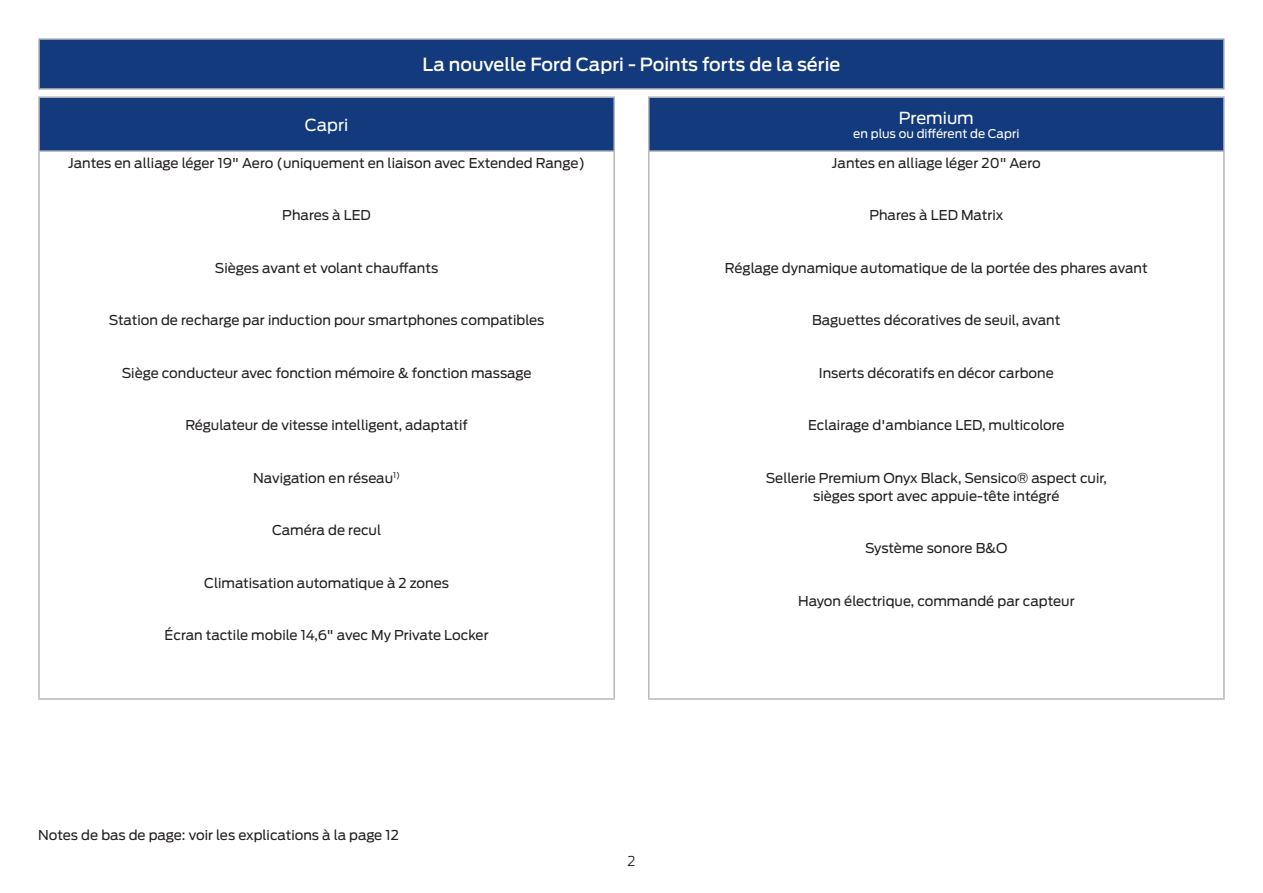
<style>
.page{position:relative;width:1263px;height:893px;background:#fff}
.page>*{position:absolute;margin:0;border:0;box-sizing:border-box;transform-origin:0 0}
.t1{font:500 18px "Ford Antenna";color:#fff}
.t2{font:16.5px "Ford Antenna";color:#fff}
.t3{font:13.5px/18px "Ford Antenna";color:#231f20;text-align:center}
.t4{font:300 13.5px "Ford Antenna";color:#231f20}
.t5{font:12px "Ford Antenna";color:#fff}
</style>
<div class="page">
<div style="left:39px;top:39px;width:1185px;height:50px;background:#133a7c"></div>
<hr style="left:38px;top:38px;width:1187px;height:2px;background:#b6b7bb">
<hr style="left:38px;top:40px;width:2px;height:48px;background:#b6b7bb">
<hr style="left:1223px;top:40px;width:2px;height:48px;background:#b6b7bb">
<hr style="left:38px;top:88px;width:1187px;height:2px;background:#b6b7bb">
<div style="left:40px;top:98px;width:1183px;height:52px;background:#133a7c"></div>
<div style="left:614px;top:97px;width:35px;height:54px;background:#fff"></div>
<hr style="left:613px;top:152px;width:2px;height:546px;background:#b6b7bb">
<hr style="left:648px;top:152px;width:1px;height:546px;background:#b6b7bb">
<hr style="left:1223px;top:152px;width:2px;height:546px;background:#b6b7bb">
<hr style="left:38px;top:152px;width:2px;height:546px;background:#b6b7bb">
<hr style="left:38px;top:698px;width:577px;height:2px;background:#b6b7bb">
<hr style="left:648px;top:698px;width:577px;height:2px;background:#b6b7bb">
<hr style="left:38px;top:96px;width:577px;height:2px;background:#b6b7bb">
<hr style="left:38px;top:98px;width:2px;height:52px;background:#b6b7bb">
<hr style="left:613px;top:98px;width:2px;height:52px;background:#b6b7bb">
<hr style="left:648px;top:96px;width:577px;height:2px;background:#b6b7bb">
<hr style="left:648px;top:98px;width:1px;height:52px;background:#b6b7bb">
<hr style="left:1223px;top:98px;width:2px;height:52px;background:#b6b7bb">
<hr style="left:38px;top:150px;width:577px;height:2px;background:#b6b7bb">
<hr style="left:648px;top:150px;width:577px;height:2px;background:#b6b7bb">
<p class="t2" style="left:305px;top:111px;width:45px">Capri</p>
<h1 class="t1" style="left:423px;top:49px;width:419px">La nouvelle Ford Capri - Points forts de la série</h1>
<p class="t2" style="left:899px;top:103px;width:76px">Premium</p>
<p class="t5" style="left:853px;top:123px;width:168px">en plus ou différent de Capri</p>
<p class="t3" style="left:68px;top:152px;width:518px">Jantes en alliage léger 19" Aero (uniquement en liaison avec Extended Range)</p>
<p class="t3" style="left:282px;top:205px;width:90px">Phares à LED</p>
<p class="t3" style="left:215px;top:257px;width:225px">Sièges avant et volant chauffants</p>
<p class="t3" style="left:109px;top:310px;width:437px">Station de recharge par induction pour smartphones compatibles</p>
<p class="t3" style="left:122px;top:362px;width:411px">Siège conducteur avec fonction mémoire &amp; fonction massage</p>
<p class="t3" style="left:185px;top:415px;width:284px">Régulateur de vitesse intelligent, adaptatif</p>
<p class="t3" style="left:253px;top:467px;width:148px">Navigation en réseau<sup>1)</sup></p>
<p class="t3" style="left:272px;top:520px;width:111px">Caméra de recul</p>
<p class="t3" style="left:204px;top:572px;width:246px">Climatisation automatique à 2 zones</p>
<p class="t3" style="left:165px;top:625px;width:326px">Écran tactile mobile 14,6" avec My Private Locker</p>
<p class="t3" style="left:38px;top:824px;width:362px">Notes de bas de page: voir les explications à la page 12</p>
<p class="t4" style="left:627px;top:849px;width:9px">2</p>
<p class="t3" style="left:832px;top:152px;width:210px">Jantes en alliage léger 20" Aero</p>
<p class="t3" style="left:869px;top:205px;width:135px">Phares à LED Matrix</p>
<p class="t3" style="left:725px;top:257px;width:424px">Réglage dynamique automatique de la portée des phares avant</p>
<p class="t3" style="left:812px;top:310px;width:250px">Baguettes décoratives de seuil, avant</p>
<p class="t3" style="left:819px;top:362px;width:236px">Inserts décoratifs en décor carbone</p>
<p class="t3" style="left:808px;top:415px;width:258px">Eclairage d'ambiance LED, multicolore</p>
<p class="t3" style="left:766px;top:467px;width:343px">Sellerie Premium Onyx Black, Sensico® aspect cuir, sièges sport avec appuie-tête intégré</p>
<p class="t3" style="left:865px;top:538px;width:144px">Système sonore B&amp;O</p>
<p class="t3" style="left:798px;top:590px;width:278px">Hayon électrique, commandé par capteur</p>
</div>
